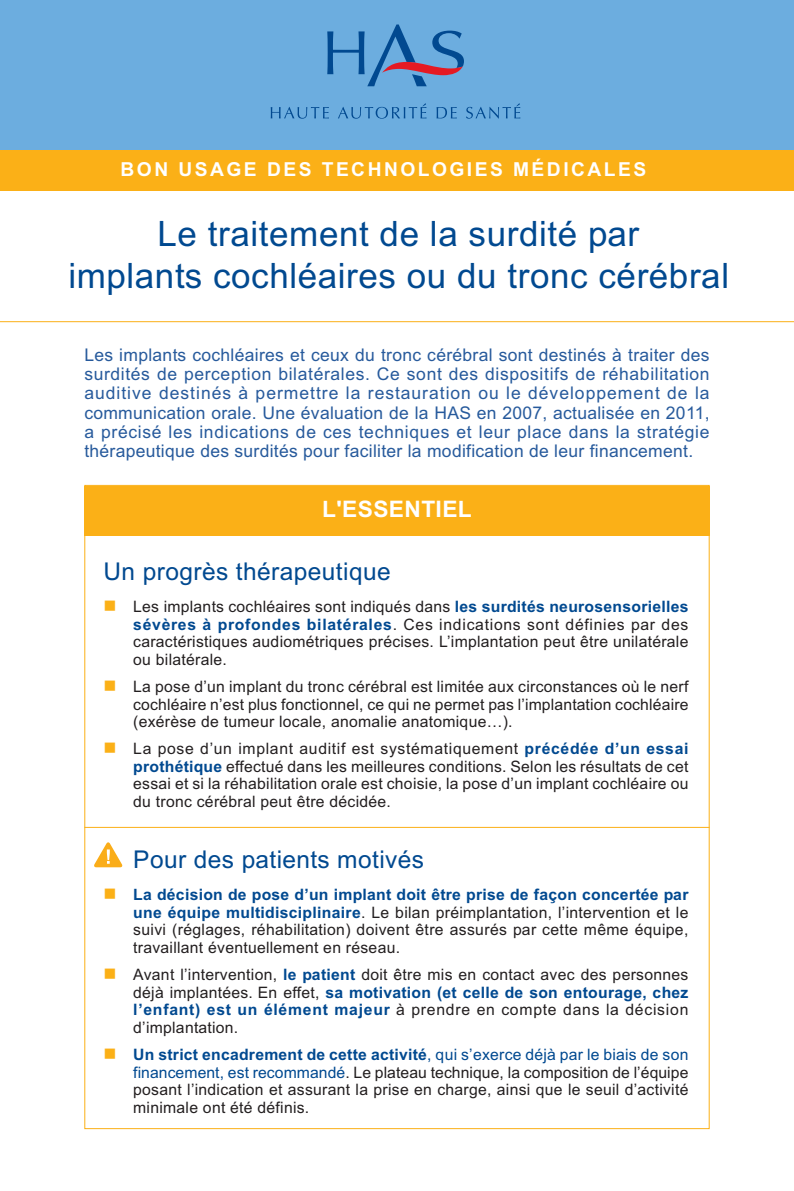
<style>
.page{position:relative;width:794px;height:1191px;background:#fff}
.page>*{position:absolute;margin:0;border:0;box-sizing:border-box;transform-origin:0 0}
.t1{font:35px/42px "Arial";letter-spacing:.015em;color:#014990;text-align:center}
.t2{font:24.5px "Arial";letter-spacing:.015em;color:#014990}
.t3{font:700 22.75px "Arial";letter-spacing:.015em;color:#fff}
.t4{font:700 19.25px "Arial";letter-spacing:.13em;color:#fff}
.t5{font:17.5px/19.2px "Arial";letter-spacing:.015em;color:#275a9c;text-align:justify}
.t6{font:15.75px/17.5px "Arial";letter-spacing:.015em;color:#231f20;text-align:justify}
.s1{font-weight:700;color:#014990}
.s2{color:#014990}
</style>
<div class="page">
<hr style="left:0;top:321px;width:794px;height:1px;background:#fbb017">
<div style="left:84px;top:486px;width:625px;height:49px;background:#fbb017"></div>
<hr style="left:84px;top:827px;width:625px;height:1px;background:#fbb017">
<svg style="left:94px;top:842px;width:28px;height:25px"></svg>
<div style="left:0;top:149px;width:794px;height:42px;background:#fbb017"></div>
<div style="left:0;top:0;width:794px;height:150px;background:#6caddf"></div>
<svg style="left:271px;top:107px;width:58px;height:12px"></svg>
<svg style="left:338px;top:103px;width:88px;height:16px"></svg>
<svg style="left:436px;top:107px;width:21px;height:11px"></svg>
<svg style="left:466px;top:103px;width:54px;height:16px"></svg>
<svg style="left:327px;top:24px;width:137px;height:62px"></svg>
<p class="t4" style="left:120px;top:158px;width:527px">BON USAGE DES TECHNOLOGIES MÉDICALES</p>
<h1 class="t1" style="left:68px;top:213px;width:662px">Le traitement de la surdité par<br>implants cochléaires ou du tronc cérébral</h1>
<p class="t5" style="left:84px;top:345px;width:627px">Les implants cochléaires et ceux du tronc cérébral sont destinés à traiter des surdités de perception bilatérales. Ce sont des dispositifs de réhabilitation auditive destinés à permettre la restauration ou le développement de la communication orale. Une évaluation de la HAS en 2007, actualisée en 2011, a précisé les indications de ces techniques et leur place dans la stratégie thérapeutique des surdités pour faciliter la modification de leur financement.</p>
<h3 class="t3" style="left:322px;top:495px;width:151px">L'ESSENTIEL</h3>
<h2 class="t2" style="left:103px;top:557px;width:289px">Un progrès thérapeutique</h2>
<p class="t6" style="left:133px;top:598px;width:557px">Les implants cochléaires sont indiqués dans <span class="s1">les surdités neurosensorielles sévères à profondes bilatérales</span>. Ces indications sont définies par des caractéristiques audiométriques précises. L’implantation peut être unilatérale ou bilatérale.</p>
<p class="t6" style="left:133px;top:678px;width:557px">La pose d’un implant du tronc cérébral est limitée aux circonstances où le nerf cochléaire n’est plus fonctionnel, ce qui ne permet pas l’implantation cochléaire (exérèse de tumeur locale, anomalie anatomique…).</p>
<p class="t6" style="left:133px;top:740px;width:557px">La pose d’un implant auditif est systématiquement <span class="s1">précédée d’un essai prothétique</span> effectué dans les meilleures conditions. Selon les résultats de cet essai et si la réhabilitation orale est choisie, la pose d’un implant cochléaire ou du tronc cérébral peut être décidée.</p>
<h2 class="t2" style="left:133px;top:845px;width:292px">Pour des patients motivés</h2>
<p class="t6" style="left:133px;top:886px;width:557px"><span class="s1">La décision de pose d’un implant doit être prise de façon concertée par une équipe multidisciplinaire</span>. Le bilan préimplantation, l’intervention et le suivi (réglages, réhabilitation) doivent être assurés par cette même équipe, travaillant éventuellement en réseau.</p>
<p class="t6" style="left:133px;top:966px;width:557px">Avant l’intervention, <span class="s1">le patient</span> doit être mis en contact avec des personnes déjà implantées. En effet, <span class="s1">sa motivation (et celle de son entourage, chez l’enfant) est un élément majeur</span> à prendre en compte dans la décision d’implantation.</p>
<p class="t6" style="left:133px;top:1045px;width:557px"><span class="s1">Un strict encadrement de cette activité</span><span class="s2">, qui s’exerce déjà par le biais de son financement, est recommandé</span>. Le plateau technique, la composition de l’équipe posant l’indication et assurant la prise en charge, ainsi que le seuil d’activité minimale ont été définis.</p>
</div>
